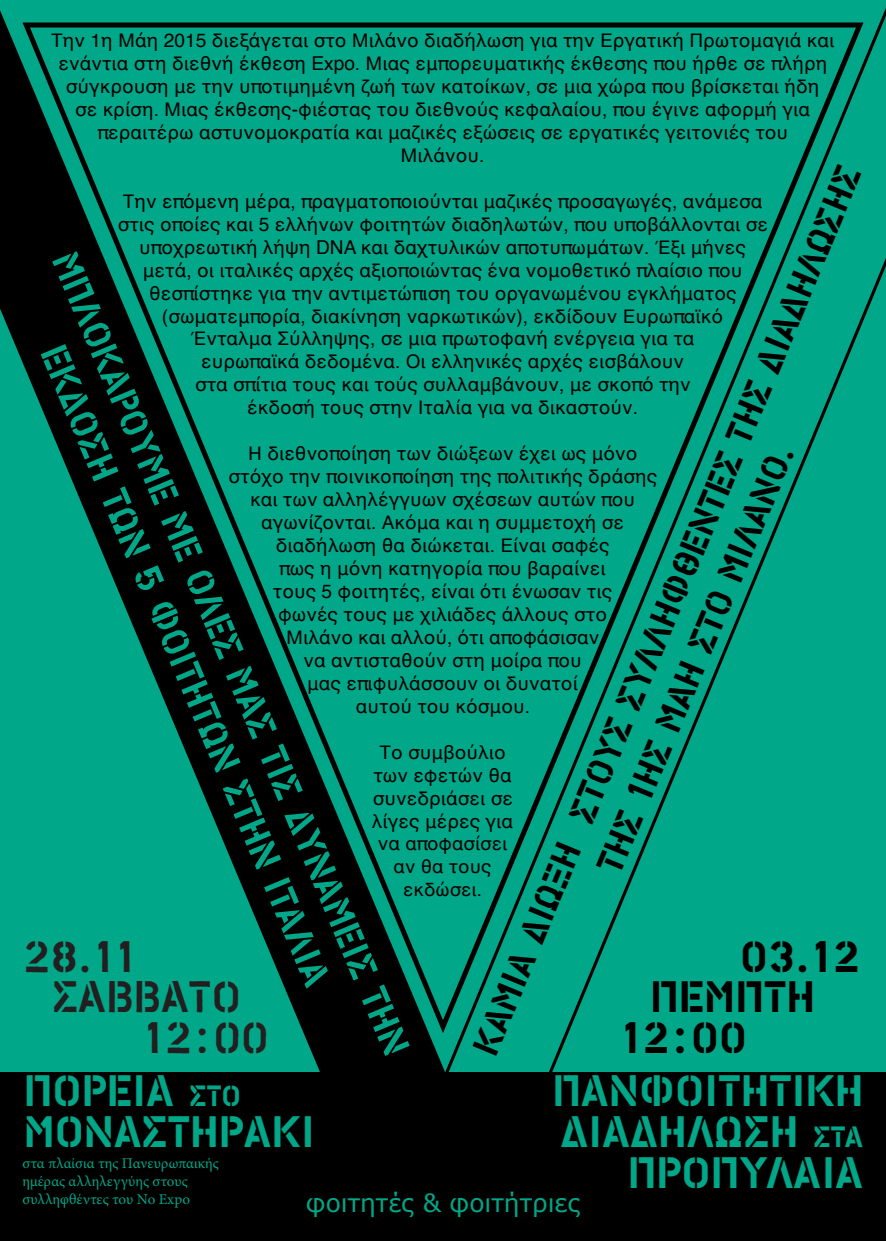
<style>
.page{position:relative;width:886px;height:1241px;background:#fff}
.page>*{position:absolute;margin:0;border:0;box-sizing:border-box;transform-origin:0 0}
.t1{font:45px "PF Stamps Pro Solid";color:#00a788}
.t2{font:45px "PF Stamps Pro Rough";color:#231f20}
.t3{font:45px/40.6px "PF Stamps Pro Solid";color:#000}
.t4{font:38.75px "PF Stamps Pro Solid";color:#00a788}
.t5{font:37.5px "PF Stamps Pro Solid";color:#000}
.t6{font:25px "Verdana";color:#00a788}
.t7{font:19.12px/22.9px "Helvetica";color:#000;text-align:center}
.t8{font:18.75px/22.5px "Helvetica";color:#000;text-align:center}
.t9{font:15px/18px "Minion Pro";color:#00a788}
.s1{font-size:19.12px}
.s2{font-size:30px}
</style>
<div class="page">
<div style="left:381px;top:0;width:505px;height:1072px;background:#00a788"></div>
<div style="left:516px;top:20px;width:351px;height:1012px;background:#00a788"></div>
<svg style="left:0;top:10px;width:516px;height:1062px;background:#008169"></svg>
<div style="left:9px;top:1072px;width:877px;height:168px;background:#000"></div>
<div style="left:0;top:1072px;width:22px;height:168px;background:#000"></div>
<p class="t7" style="left:51px;top:29px;width:785px">Την 1η Μάη 2015 διεξάγεται στο Μιλάνο διαδήλωση για την Εργατική Πρωτομαγιά και ενάντια στη διεθνή έκθεση Expo. Μιας εμπορευματικής έκθεσης που ήρθε σε πλήρη σύγκρουση με την υποτιμημένη ζωή των κατοίκων, σε μια χώρα που βρίσκεται ήδη<br>σε κρίση. Μιας έκθεσης-φιέστας του διεθνούς κεφαλαίου, που έγινε αφορμή για περαιτέρω αστυνομοκρατία και μαζικές εξώσεις σε εργατικές γειτονιές του<br>Μιλάνου.</p>
<p class="t7" style="left:118px;top:190px;width:652px">Την επόμενη μέρα, πραγματοποιούνται μαζικές προσαγωγές, ανάμεσα στις οποίες και 5 ελλήνων φοιτητών διαδηλωτών, που υποβάλλονται σε υποχρεωτική λήψη DNA και δαχτυλικών αποτυπωμάτων. Έξι μήνες μετά, οι ιταλικές αρχές αξιοποιώντας ένα νομοθετικό πλαίσιο που θεσπίστηκε για την αντιμετώπιση του οργανωμένου εγκλήματος (σωματεμπορία, διακίνηση ναρκωτικών), εκδίδουν Ευρωπαϊκό<br>Ένταλμα Σύλληψης, σε μια πρωτοφανή ενέργεια για τα<br>ευρωπαϊκά δεδομένα. Οι ελληνικές αρχές εισβάλουν<br>στα σπίτια τους και τούς συλλαμβάνουν, με σκοπό την<br>έκδοσή τους στην Ιταλία για να δικαστούν.</p>
<p class="t7" style="left:228px;top:442px;width:430px">Η διεθνοποίηση των διώξεων έχει ως μόνο στόχο την ποινικοποίηση της πολιτικής δράσης και των αλληλέγγυων σχέσεων αυτών που αγωνίζονται. Ακόμα και η συμμετοχή σε διαδήλωση θα διώκεται. Είναι σαφές<br>πως η μόνη κατηγορία που βαραίνει<br>τους 5 φοιτητές, είναι ότι ένωσαν τις<br>φωνές τους με χιλιάδες άλλους στο<br>Μιλάνο και αλλού, ότι αποφάσισαν<br>να αντισταθούν στη μοίρα που<br>μας επιφυλάσσουν οι δυνατοί<br>αυτού του κόσμου.</p>
<p class="t7" style="left:372px;top:741px;width:143px">Το συμβούλιο των εφετών θα συνεδριάσει σε λίγες μέρες για</p>
<p class="t8" style="left:378px;top:833px;width:131px"><span class="s1">να</span> αποφασίσει αν θα τους εκδώσει.</p>
<p class="t5" style="left:468px;top:1046px;width:959px;rotate:-68deg">Καμία δίωξη στους συλληφθέντες της διαδήλωσης</p>
<p class="t4" style="left:82px;top:246px;width:868px;rotate:67deg">Mπλοκάρουμε με όλες μας τις δυνάμεις την</p>
<p class="t4" style="left:71px;top:339px;width:692px;rotate:67deg">έκδοση των 5 φοιτητών στην Ιταλία</p>
<p class="t5" style="left:590px;top:863px;width:462px;rotate:-68deg">της 1ης Μάη στο Μιλάνο.</p>
<p class="t2" style="left:22px;top:929px;width:115px">28.11</p>
<p class="t2" style="left:52px;top:970px;width:191px">Σάββατο</p>
<p class="t2" style="left:142px;top:1011px;width:128px">12:00</p>
<p class="t3" style="left:740px;top:937px;width:121px">03.12</p>
<p class="t3" style="left:620px;top:977px;width:196px;text-indent:30px">πεμπτη<br>12:00</p>
<p class="t1" style="left:24px;top:1065px;width:219px">πορεία <span class="s2">στο</span></p>
<p class="t1" style="left:24px;top:1105px;width:293px">Μοναστηράκι</p>
<p class="t1" style="left:552px;top:1065px;width:312px">πανφοιτητικη</p>
<p class="t1" style="left:560px;top:1105px;width:305px">διαδηλωση <span class="s2">στα</span></p>
<p class="t1" style="left:628px;top:1146px;width:237px">προπυλαια</p>
<p class="t9" style="left:22px;top:1153px;width:198px">στα πλαίσια της Πανευρωπαικής ημέρας αλληλεγγύης στους συλληφθέντες του No Expo</p>
<p class="t6" style="left:306px;top:1185px;width:276px">φοιτητές &amp; φοιτήτριες</p>
</div>
